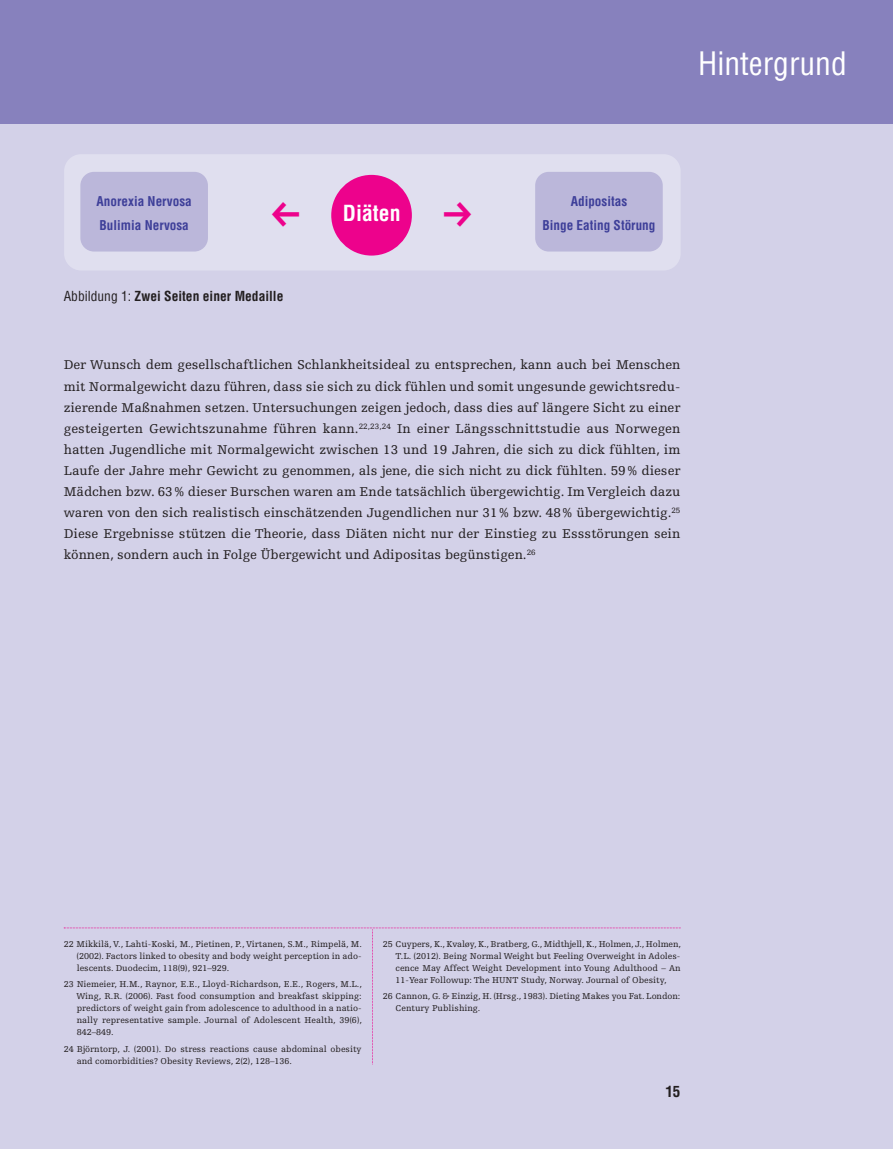
<style>
.page{position:relative;width:893px;height:1149px;background:#fff}
.page>*{position:absolute;margin:0;border:0;box-sizing:border-box;transform-origin:0 0}
.t1{font:condensed 31.5px "Helvetica";color:#fff}
.t2{font:700 condensed 21.6px "Helvetica";color:#fff}
.t3{font:700 condensed 15px "Helvetica LT Std";color:#231f20}
.t4{font:13.5px/21px "Egyptienne F";color:#231f20;text-align:justify}
.t5{font:700 condensed 13.5px "Helvetica";color:#231f20}
.t6{font:700 condensed 13.2px/24px "Helvetica LT Std";color:#3e3f99}
.t7{font:9px/12px "Egyptienne F";color:#231f20;text-align:justify}
.s1{font-weight:400}
</style>
<div class="page">
<div style="left:0;top:118px;width:893px;height:1030px;background:#d3d1e8"></div>
<svg style="left:64px;top:927px;width:617px;height:137px"></svg>
<div style="left:0;top:0;width:893px;height:123px;background:#8781bd"></div>
<div style="left:64px;top:154px;width:617px;height:116px;background:#e0dfef;border-radius:17px"></div>
<div style="left:331px;top:175px;width:81px;height:80px;background:#ed028c;border-radius:50%"></div>
<div style="left:80px;top:172px;width:128px;height:79px;background:#bbb7da;border-radius:14px"></div>
<div style="left:535px;top:172px;width:128px;height:79px;background:#bbb7da;border-radius:14px"></div>
<p class="t1" style="left:698px;top:46px;width:150px">Hintergrund</p>
<p class="t6" style="left:97px;top:190px;width:97px">Anorexia Nervosa<br>Bulimia Nervosa</p>
<p class="t2" style="left:343px;top:200px;width:59px">Diäten</p>
<h5 class="t5" style="left:64px;top:289px;width:221px"><span class="s1">Abbildung 1:</span> Zwei Seiten einer Medaille</h5>
<p class="t6" style="left:571px;top:190px;width:58px">Adipositas</p>
<p class="t6" style="left:542px;top:214px;width:114px">Binge Eating Störung</p>
<p class="t4" style="left:64px;top:355px;width:618px">Der Wunsch dem gesellschaftlichen Schlankheitsideal zu entsprechen, kann auch bei Menschen mit Normalgewicht dazu führen, dass sie sich zu dick fühlen und somit ungesunde gewichtsredu&shy;zierende Maßnahmen setzen. Untersuchungen zeigen jedoch, dass dies auf längere Sicht zu einer gesteigerten Gewichtszunahme führen kann.<sup>22,23,24</sup> In einer Längsschnittstudie aus Norwegen hatten Jugendliche mit Normalgewicht zwischen 13 und 19 Jahren, die sich zu dick fühlten, im Laufe der Jahre mehr Gewicht zu genommen, als jene, die sich nicht zu dick fühlten. 59% dieser Mädchen bzw. 63% dieser Burschen waren am Ende tatsächlich übergewichtig. Im Vergleich dazu waren von den sich realistisch einschätzenden Jugendlichen nur 31% bzw. 48% übergewichtig.<sup>25<br></sup>Diese Ergebnisse stützen die Theorie, dass Diäten nicht nur der Einstieg zu Essstörungen sein können, sondern auch in Folge Übergewicht und Adipositas begünstigen.<sup>26</sup></p>
<p class="t7" style="left:77px;top:938px;width:287px;text-indent:-13px">22 Mikkilä, V., Lahti-Koski, M., Pietinen, P., Virtanen, S.M., Rimpelä, M. (2002). Factors linked to obesity and body weight perception in ado&shy;lescents. Duodecim, 118(9), 921–929.</p>
<p class="t7" style="left:77px;top:978px;width:287px;text-indent:-13px">23 Niemeier, H.M., Raynor, E.E., Lloyd-Richardson, E.E., Rogers, M.L., Wing, R.R. (2006). Fast food consumption and breakfast skipping: predictors of weight gain from adolescence to adulthood in a natio&shy;nally representative sample. Journal of Adolescent Health, 39(6), 842–849.</p>
<p class="t7" style="left:77px;top:1042px;width:286px;text-indent:-13px">24 Björntorp, J. (2001). Do stress reactions cause abdominal obesity and comorbidities? Obesity Reviews, 2(2), 128–136.</p>
<p class="t7" style="left:383px;top:938px;width:300px">25 Cuypers, K., Kvaløy, K., Bratberg, G., Midthjell, K., Holmen, J., Holmen,</p>
<p class="t7" style="left:396px;top:950px;width:286px">T.L. (2012). Being Normal Weight but Feeling Overweight in Adoles&shy;cence May Affect Weight Development into Young Adulthood – An 11-Year Followup: The HUNT Study, Norway. Journal of Obesity,</p>
<p class="t7" style="left:396px;top:990px;width:286px;text-indent:-13px">26 Cannon, G. &amp; Einzig, H. (Hrsg., 1983). Dieting Makes you Fat. London:<br>Century Publishing.</p>
<p class="t3" style="left:665px;top:1084px;width:16px">15</p>
</div>
